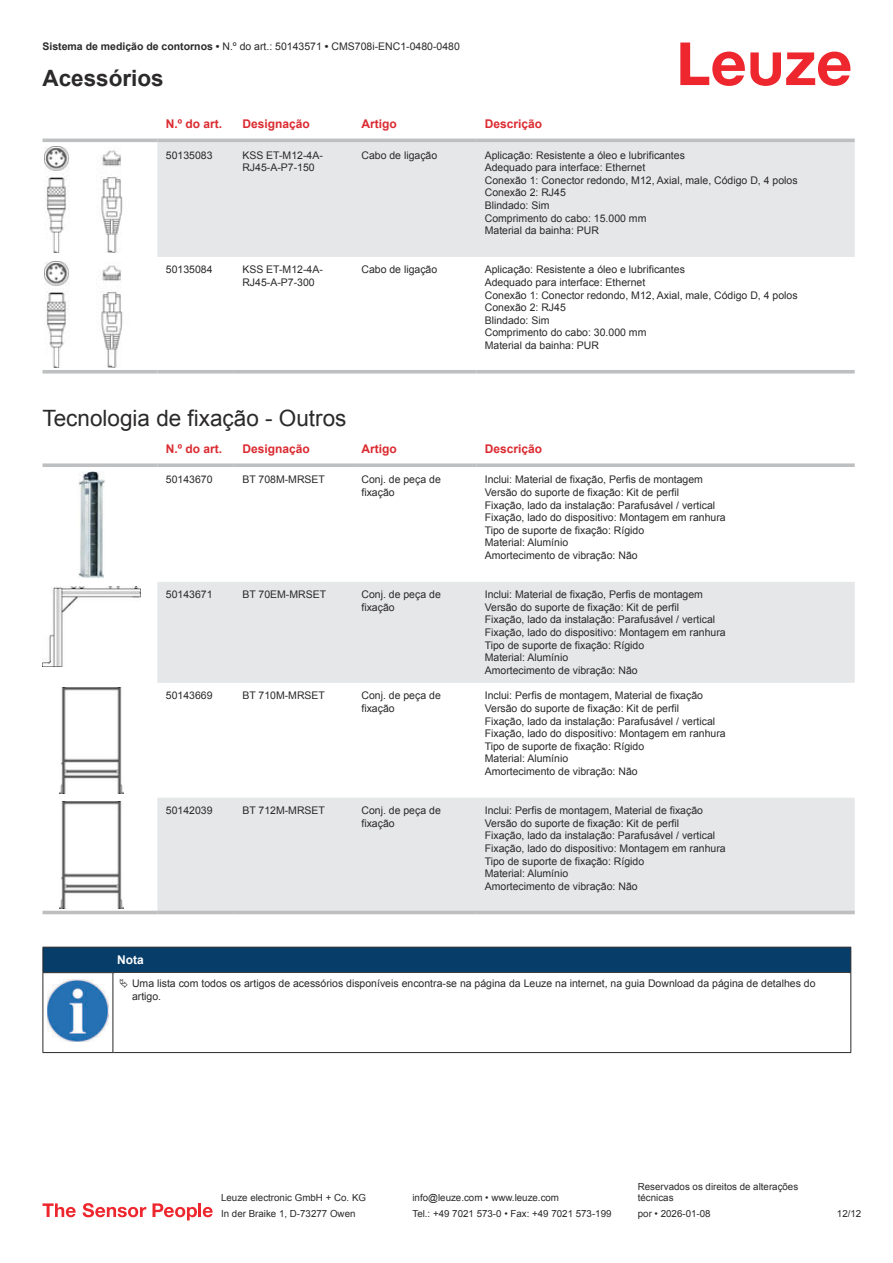
<style>
.page{position:relative;width:893px;height:1263px;background:#fff}
.page>*{position:absolute;margin:0;border:0;box-sizing:border-box;transform-origin:0 0}
.t1{font:22.5px "Arial";color:#2b292a}
.t2{font:700 22.5px "Arial";color:#2b292a}
.t3{font:700 12px "Arial";color:#db2a30}
.t4{font:700 12px "Arial";color:#fff}
.t5{font:10.5px/12.6px "Arial";color:#2b292a}
.t6{font:9.75px/11.7px "Arial";color:#2b292a}
.s1{font-weight:700}
</style>
<div class="page">
<svg style="left:680px;top:43px;width:170px;height:43px"></svg>
<svg style="left:43px;top:138px;width:812px;height:230px"></svg>
<div style="left:157px;top:142px;width:698px;height:115px;background:#e6e7e9"></div>
<hr style="left:43px;top:139px;width:114px;height:3px;background:#bdbfc1">
<hr style="left:157px;top:139px;width:77px;height:3px;background:#bdbfc1">
<hr style="left:234px;top:139px;width:119px;height:3px;background:#bdbfc1">
<hr style="left:353px;top:139px;width:123px;height:3px;background:#bdbfc1">
<hr style="left:476px;top:139px;width:379px;height:3px;background:#bdbfc1">
<svg style="left:43px;top:370px;width:114px;height:4px"></svg>
<svg style="left:157px;top:370px;width:77px;height:4px"></svg>
<svg style="left:234px;top:370px;width:119px;height:4px"></svg>
<svg style="left:353px;top:370px;width:123px;height:4px"></svg>
<svg style="left:476px;top:370px;width:379px;height:4px;background:#c4c6c7"></svg>
<img style="left:45px;top:146px;width:93px;height:107px">
<img style="left:45px;top:261px;width:93px;height:106px">
<svg style="left:157px;top:582px;width:698px;height:329px;fill:#e6e7e9"></svg>
<svg style="left:43px;top:463px;width:114px;height:4px"></svg>
<svg style="left:157px;top:463px;width:77px;height:4px"></svg>
<svg style="left:234px;top:463px;width:119px;height:4px"></svg>
<svg style="left:353px;top:463px;width:123px;height:4px"></svg>
<svg style="left:476px;top:463px;width:379px;height:4px;background:#c4c6c7"></svg>
<hr style="left:43px;top:911px;width:114px;height:3px;background:#bdbfc1">
<hr style="left:157px;top:911px;width:77px;height:3px;background:#bdbfc1">
<hr style="left:234px;top:911px;width:119px;height:3px;background:#bdbfc1">
<hr style="left:353px;top:911px;width:123px;height:3px;background:#bdbfc1">
<hr style="left:476px;top:911px;width:379px;height:3px;background:#bdbfc1">
<img style="left:79px;top:471px;width:25px;height:107px">
<img style="left:43px;top:586px;width:97px;height:80px">
<img style="left:60px;top:687px;width:63px;height:106px">
<img style="left:60px;top:802px;width:63px;height:106px">
<div style="left:43px;top:947px;width:808px;height:26px;background:#063d69"></div>
<hr style="left:113px;top:972px;width:738px;height:1px;background:#2b292a">
<hr style="left:43px;top:973px;width:1px;height:75px;background:#2b292a">
<hr style="left:113px;top:973px;width:1px;height:75px;background:#2b292a">
<hr style="left:850px;top:973px;width:1px;height:75px;background:#2b292a">
<hr style="left:43px;top:1052px;width:70px;height:1px;background:#2b292a">
<hr style="left:113px;top:1052px;width:738px;height:1px;background:#2b292a">
<img style="left:47px;top:979px;width:61px;height:63px">
<svg style="left:43px;top:1203px;width:33px;height:14px"></svg>
<svg style="left:83px;top:1203px;width:63px;height:14px"></svg>
<svg style="left:153px;top:1203px;width:44px;height:17px"></svg>
<hr style="left:198px;top:1203px;width:3px;height:14px;background:#ed272d">
<svg style="left:203px;top:1207px;width:10px;height:10px"></svg>
<p class="t5" style="left:43px;top:41px;width:419px"><span class="s1">Sistema de medição de contornos •</span> N.º do art.: 50143571 <span class="s1">•</span> CMS708i-ENC1-0480-0480</p>
<h1 class="t2" style="left:43px;top:70px;width:123px">Acessórios</h1>
<p class="t3" style="left:166px;top:119px;width:58px">N.º do art.</p>
<p class="t3" style="left:242px;top:119px;width:69px">Designação</p>
<p class="t3" style="left:361px;top:119px;width:37px">Artigo</p>
<p class="t3" style="left:485px;top:119px;width:59px">Descrição</p>
<p class="t5" style="left:166px;top:150px;width:48px">50135083</p>
<p class="t5" style="left:242px;top:150px;width:82px">KSS ET-M12-4A-<br>RJ45-A-P7-150</p>
<p class="t5" style="left:361px;top:150px;width:77px">Cabo de ligação</p>
<p class="t5" style="left:485px;top:150px;width:314px">Aplicação: Resistente a óleo e lubrificantes<br>Adequado para interface: Ethernet<br>Conexão 1: Conector redondo, M12, Axial, male, Código D, 4 polos<br>Conexão 2: RJ45<br>Blindado: Sim<br>Comprimento do cabo: 15.000 mm<br>Material da bainha: PUR</p>
<p class="t5" style="left:166px;top:264px;width:48px">50135084</p>
<p class="t5" style="left:242px;top:264px;width:82px">KSS ET-M12-4A-<br>RJ45-A-P7-300</p>
<p class="t5" style="left:361px;top:264px;width:77px">Cabo de ligação</p>
<p class="t5" style="left:485px;top:264px;width:314px">Aplicação: Resistente a óleo e lubrificantes<br>Adequado para interface: Ethernet<br>Conexão 1: Conector redondo, M12, Axial, male, Código D, 4 polos<br>Conexão 2: RJ45<br>Blindado: Sim<br>Comprimento do cabo: 30.000 mm<br>Material da bainha: PUR</p>
<h1 class="t1" style="left:43px;top:410px;width:305px">Tecnologia de fixação - Outros</h1>
<p class="t3" style="left:166px;top:444px;width:58px">N.º do art.</p>
<p class="t3" style="left:242px;top:444px;width:69px">Designação</p>
<p class="t3" style="left:361px;top:444px;width:37px">Artigo</p>
<p class="t3" style="left:485px;top:444px;width:59px">Descrição</p>
<p class="t5" style="left:166px;top:474px;width:48px">50143670</p>
<p class="t5" style="left:242px;top:474px;width:84px">BT 708M-MRSET</p>
<p class="t5" style="left:361px;top:474px;width:81px">Conj. de peça de fixação</p>
<p class="t5" style="left:485px;top:474px;width:243px">Inclui: Material de fixação, Perfis de montagem Versão do suporte de fixação: Kit de perfil<br>Fixação, lado da instalação: Parafusável / vertical Fixação, lado do dispositivo: Montagem em ranhura Tipo de suporte de fixação: Rígido<br>Material: Alumínio<br>Amortecimento de vibração: Não</p>
<p class="t5" style="left:166px;top:589px;width:48px">50143671</p>
<p class="t5" style="left:242px;top:589px;width:85px">BT 70EM-MRSET</p>
<p class="t5" style="left:361px;top:589px;width:81px">Conj. de peça de fixação</p>
<p class="t5" style="left:485px;top:589px;width:243px">Inclui: Material de fixação, Perfis de montagem Versão do suporte de fixação: Kit de perfil<br>Fixação, lado da instalação: Parafusável / vertical Fixação, lado do dispositivo: Montagem em ranhura Tipo de suporte de fixação: Rígido<br>Material: Alumínio<br>Amortecimento de vibração: Não</p>
<p class="t5" style="left:166px;top:690px;width:48px">50143669</p>
<p class="t5" style="left:242px;top:690px;width:84px">BT 710M-MRSET</p>
<p class="t5" style="left:361px;top:690px;width:81px">Conj. de peça de fixação</p>
<p class="t5" style="left:485px;top:690px;width:243px">Inclui: Perfis de montagem, Material de fixação Versão do suporte de fixação: Kit de perfil<br>Fixação, lado da instalação: Parafusável / vertical Fixação, lado do dispositivo: Montagem em ranhura Tipo de suporte de fixação: Rígido<br>Material: Alumínio<br>Amortecimento de vibração: Não</p>
<p class="t5" style="left:166px;top:805px;width:48px">50142039</p>
<p class="t5" style="left:242px;top:805px;width:84px">BT 712M-MRSET</p>
<p class="t5" style="left:361px;top:805px;width:81px">Conj. de peça de fixação</p>
<p class="t5" style="left:485px;top:805px;width:243px">Inclui: Perfis de montagem, Material de fixação Versão do suporte de fixação: Kit de perfil<br>Fixação, lado da instalação: Parafusável / vertical Fixação, lado do dispositivo: Montagem em ranhura Tipo de suporte de fixação: Rígido<br>Material: Alumínio<br>Amortecimento de vibração: Não</p>
<p class="t4" style="left:117px;top:955px;width:28px">Nota</p>
<p class="t5" style="left:132px;top:978px;width:685px">Uma lista com todos os artigos de acessórios disponíveis encontra-se na página da Leuze na internet, na guia Download da página de detalhes do artigo.</p>
<p class="t6" style="left:221px;top:1193px;width:146px">Leuze electronic GmbH + Co. KG</p>
<p class="t6" style="left:412px;top:1193px;width:148px">info@leuze.com • www.leuze.com</p>
<p class="t6" style="left:638px;top:1181px;width:162px">Reservados os direitos de alterações técnicas</p>
<p class="t6" style="left:221px;top:1209px;width:136px">In der Braike 1, D-73277 Owen</p>
<p class="t6" style="left:412px;top:1209px;width:201px">Tel.: +49 7021 573-0 • Fax: +49 7021 573-199</p>
<p class="t6" style="left:638px;top:1209px;width:74px">por • 2026-01-08</p>
<p class="t6" style="left:837px;top:1209px;width:26px">12 /12</p>
</div>
